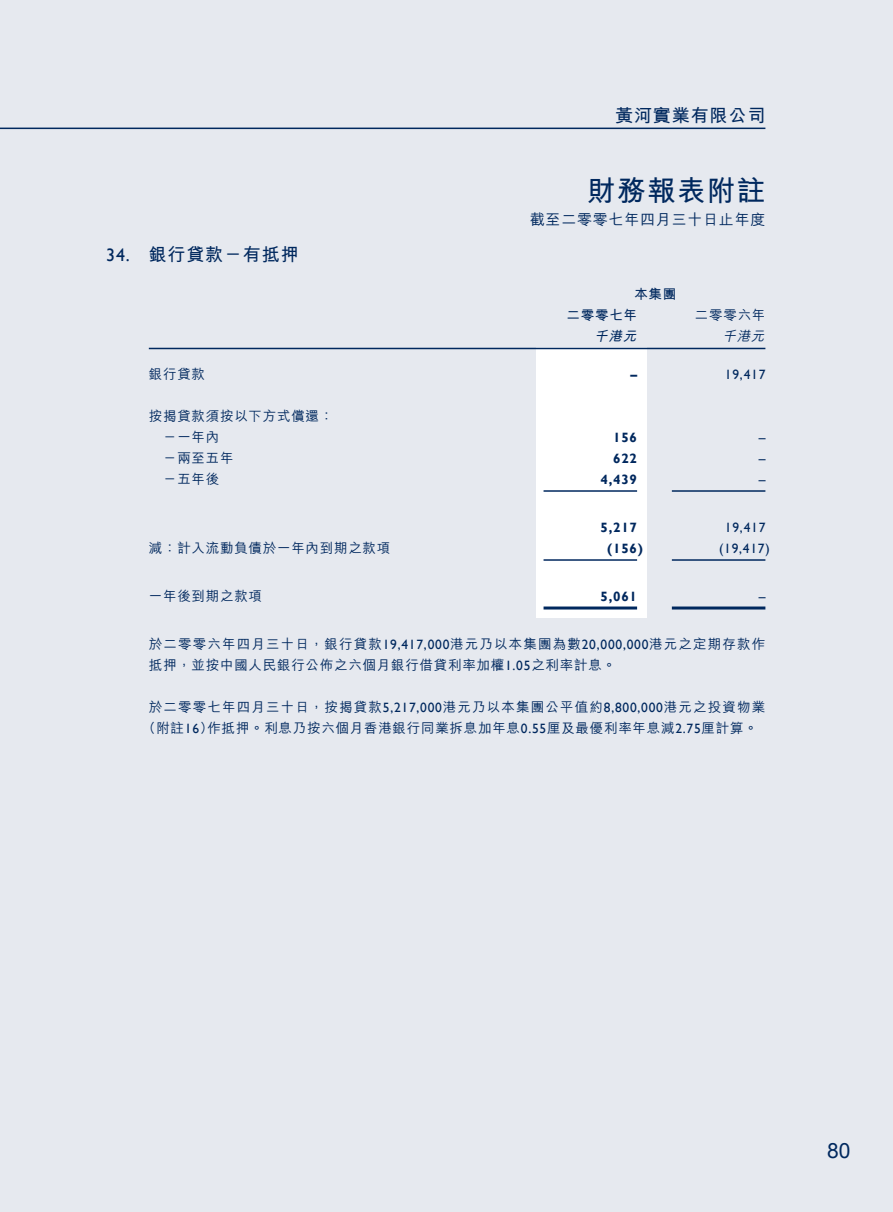
<style>
.page{position:relative;width:893px;height:1212px;background:#e6e9ef}
.page>*{position:absolute;margin:0;border:0;box-sizing:border-box;transform-origin:0 0}
.t1{font:700 28.5px "M Hei HK";letter-spacing:.05em;color:#00285e}
.t2{font:21px "Arial";color:#00285e}
.t3{font:700 18px "M Hei HK";letter-spacing:.05em;color:#00285e}
.t4{font:500 15px "M Hei HK";letter-spacing:.05em;color:#00285e}
.t5{font:500 13.5px/21.6px "M Hei HK";letter-spacing:.055em;color:#00285e}
.t6{font:500 13.5px/21px "M Hei HK";letter-spacing:.085em;color:#00285e}
.t7{font:700 13.5px "Gill Sans";letter-spacing:.055em;color:#00285e}
.t8{font:13.5px "Gill Sans";letter-spacing:.055em;color:#00285e}
.t9{font:700 13.5px/21px "M Hei HK";letter-spacing:.055em;color:#00285e}
.t10{font:italic 700 13.5px "M Hei HK";color:#00285e}
.t11{font:italic 500 13.5px "M Hei HK";color:#00285e}
.s1{font-family:"Gill Sans";font-weight:400}
</style>
<div class="page">
<hr style="left:0;top:128px;width:765px;height:1px;background:#00285e">
<div style="left:536px;top:348px;width:110px;height:270px;background:#fff"></div>
<hr style="left:149px;top:348px;width:616px;height:1px;background:#00285e">
<hr style="left:544px;top:490px;width:93px;height:2px;background:#00285e">
<hr style="left:672px;top:490px;width:93px;height:2px;background:#00285e">
<hr style="left:544px;top:559px;width:93px;height:2px;background:#00285e">
<hr style="left:672px;top:559px;width:93px;height:2px;background:#00285e">
<hr style="left:544px;top:606px;width:93px;height:3px;background:#00285e">
<hr style="left:672px;top:606px;width:93px;height:3px;background:#00285e">
<p class="t3" style="left:615px;top:103px;width:152px">黃河實業有限公司</p>
<p class="t3" style="left:106px;top:241px;width:194px"><span class="s1">34.</span> 銀行貸款－有抵押</p>
<p class="t1" style="left:587px;top:170px;width:180px">財務報表附註</p>
<p class="t4" style="left:530px;top:209px;width:237px">截至二零零七年四月三十日止年度</p>
<p class="t9" style="left:567px;top:283px;width:111px;text-indent:68px">本集團二零零七年</p>
<p class="t5" style="left:695px;top:303px;width:72px">二零零六年</p>
<p class="t10" style="left:594px;top:326px;width:48px">千港元</p>
<p class="t11" style="left:722px;top:326px;width:48px">千港元</p>
<p class="t5" style="left:149px;top:362px;width:58px">銀行貸款</p>
<p class="t7" style="left:630px;top:366px;width:8px">–</p>
<p class="t8" style="left:725px;top:366px;width:42px">19,417</p>
<p class="t5" style="left:163px;top:404px;width:172px;text-indent:-14px">按揭貸款須按以下方式償還：－一年內</p>
<p class="t7" style="left:613px;top:429px;width:25px">156</p>
<p class="t8" style="left:759px;top:430px;width:8px">–</p>
<p class="t5" style="left:163px;top:446px;width:72px">－兩至五年</p>
<p class="t7" style="left:613px;top:450px;width:25px">622</p>
<p class="t8" style="left:759px;top:450px;width:8px">–</p>
<p class="t5" style="left:163px;top:467px;width:58px">－五年後</p>
<p class="t7" style="left:601px;top:471px;width:38px">4,439</p>
<p class="t8" style="left:759px;top:472px;width:8px">–</p>
<p class="t7" style="left:601px;top:519px;width:38px">5,217</p>
<p class="t8" style="left:725px;top:519px;width:42px">19,417</p>
<p class="t5" style="left:149px;top:536px;width:243px">減：計入流動負債於一年內到期之款項</p>
<p class="t7" style="left:607px;top:540px;width:37px">(156 )</p>
<p class="t8" style="left:719px;top:540px;width:52px">(19,417 )</p>
<p class="t5" style="left:149px;top:584px;width:115px">一年後到期之款項</p>
<p class="t7" style="left:601px;top:588px;width:38px">5,061</p>
<p class="t8" style="left:759px;top:588px;width:8px">–</p>
<p class="t6" style="left:149px;top:632px;width:618px">於二零零六年四月三十日，銀行貸款<span class="s1">19,417,000</span>港元乃以本集團為數<span class="s1">20,000,000</span>港元之定期存款作抵押，並按中國人民銀行公佈之六個月銀行借貸利率加權<span class="s1">1.05</span>之利率計息。</p>
<p class="t5" style="left:142px;top:695px;width:625px;line-height:21px;text-align:center">於二零零七年四月三十日，按揭貸款<span class="s1">5,217,000</span>港元乃以本集團公平值約<span class="s1">8,800,000</span>港元之投資物業（附註<span class="s1">16</span>）作抵押。利息乃按六個月香港銀行同業拆息加年息<span class="s1">0.55</span>厘及最優利率年息減<span class="s1">2.75</span>厘計算。</p>
<p class="t2" style="left:827px;top:1136px;width:25px">80</p>
</div>
